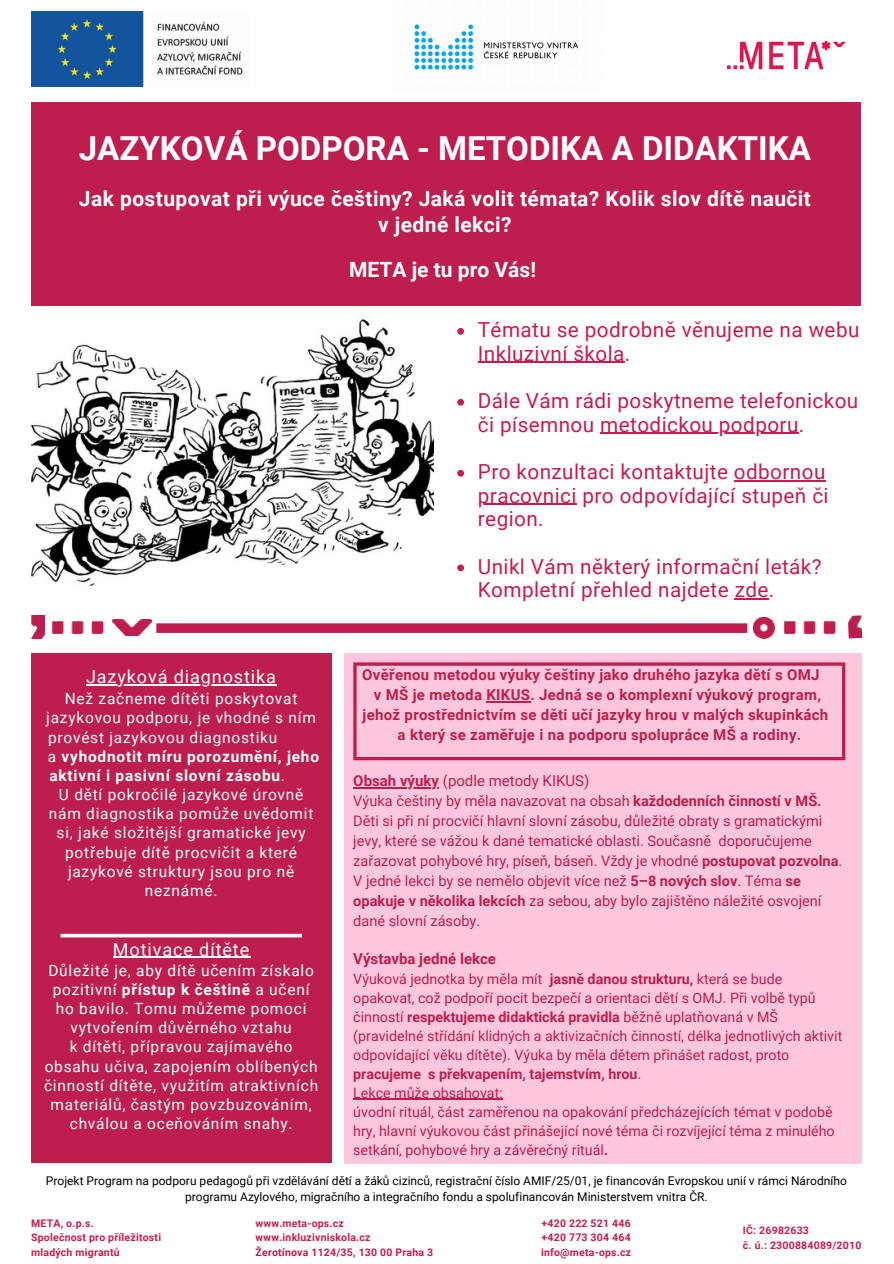
<style>
.page{position:relative;width:894px;height:1264px;background:#fff}
.page>*{position:absolute;margin:0;border:0;box-sizing:border-box;transform-origin:0 0}
.t1{font:700 33px "Roboto";color:#fff}
.t2{font:700 21px/26px "Roboto";letter-spacing:.02em;color:#fff;text-align:center}
.t3{font:700 21px "Roboto";color:#fff}
.t4{font:20.7px/23.7px "Roboto";letter-spacing:.02em;color:#c81b4f}
.t5{font:18px "Roboto";letter-spacing:.05em;color:#fff}
.t6{font:15.45px/19.2px "Roboto";letter-spacing:.05em;color:#fff;text-align:center}
.t7{font:700 15px/20.2px "Roboto";letter-spacing:.02em;color:#bd1e4e;text-align:center}
.t8{font:15px "Roboto";color:#bd1e4e}
.t9{font:700 15px "Roboto";color:#bd1e4e}
.t10{font:14.55px/20px "Roboto";color:#bd1e4e}
.t11{font:14.25px/19px "Roboto";color:#bd1e4e}
.t12{font:12px/15.8px "Roboto";color:#000;text-align:center}
.t13{font:700 10.5px "Roboto";letter-spacing:.02em;color:#c81b4f}
.s1{color:#bd1e4e}
.s2{font-weight:700}
.s3{color:#ffc7dd}
</style>
<div class="page">
<div style="left:31px;top:654px;width:300px;height:508px;background:#bd1e4e"></div>
<div style="left:344px;top:654px;width:517px;height:510px;background:#ffc7dd"></div>
<svg style="left:353px;top:662px;width:492px;height:98px"></svg>
<div style="left:389px;top:699px;width:419px;height:25px;background:#ffc7dd"></div>
<div style="left:31px;top:102px;width:829px;height:203px;background:#bd1e4e"></div>
<img style="left:414px;top:24px;width:165px;height:46px">
<img style="left:726px;top:40px;width:120px;height:30px">
<img style="left:31px;top:12px;width:212px;height:74px">
<img style="left:112px;top:619px;width:40px;height:16px">
<img style="left:52px;top:621px;width:51px;height:13px">
<img style="left:31px;top:616px;width:14px;height:22px">
<hr style="left:86px;top:684px;width:191px;height:1px;background:#fff">
<hr style="left:113px;top:956px;width:137px;height:1px;background:#fff">
<hr style="left:353px;top:787px;width:86px;height:1px;background:#bd1e4e">
<hr style="left:353px;top:1098px;width:150px;height:1px;background:#bd1e4e">
<svg style="left:60px;top:933px;width:242px;height:4px"></svg>
<svg style="left:156px;top:623px;width:591px;height:10px"></svg>
<img style="left:848px;top:615px;width:13px;height:23px">
<img style="left:753px;top:617px;width:21px;height:21px">
<img style="left:784px;top:621px;width:50px;height:13px">
<img style="left:31px;top:319px;width:402px;height:267px">
<svg style="left:457px;top:328px;width:7px;height:7px"></svg>
<hr style="left:477px;top:362px;width:147px;height:1px;background:#c81b4f">
<svg style="left:457px;top:399px;width:7px;height:6px"></svg>
<hr style="left:600px;top:432px;width:198px;height:2px;background:#c81b4f">
<svg style="left:457px;top:470px;width:7px;height:6px"></svg>
<hr style="left:733px;top:480px;width:92px;height:1px;background:#c81b4f">
<hr style="left:477px;top:503px;width:99px;height:2px;background:#c81b4f">
<svg style="left:457px;top:564px;width:7px;height:7px"></svg>
<hr style="left:734px;top:598px;width:34px;height:1px;background:#c81b4f">
<hr style="left:486px;top:701px;width:44px;height:1px;background:#bd1e4e">
<p class="t1" style="left:79px;top:130px;width:733px">JAZYKOVÁ PODPORA - METODIKA A DIDAKTIKA</p>
<p class="t2" style="left:79px;top:186px;width:733px">Jak postupovat při výuce češtiny? Jaká volit témata? Kolik slov dítě naučit v jedné lekci?</p>
<p class="t3" style="left:349px;top:257px;width:188px">META je tu pro Vás!</p>
<p class="t5" style="left:86px;top:666px;width:191px">Jazyková diagnostika</p>
<p class="t6" style="left:46px;top:689px;width:274px">Než začneme dítěti poskytovat jazykovou podporu, je vhodné s ním provést jazykovou diagnostiku <span class="s1">dsg </span>a <span class="s2">vyhodnotit míru porozumění, jeho aktivní i pasivní slovní zásobu</span>. <span class="s1">hgj<br></span>U dětí pokročilé jazykové úrovně nám diagnostika pomůže uvědomit si, jaké složitější gramatické jevy potřebuje dítě procvičit a které jazykové struktury jsou pro ně neznámé.</p>
<p class="t5" style="left:113px;top:938px;width:138px">Motivace dítěte</p>
<p class="t6" style="left:48px;top:960px;width:267px">Důležité je, aby dítě učením získalo pozitivní <span class="s2">přístup k češtině</span> a učení ho bavilo. Tomu můžeme pomoci vytvořením důvěrného vztahu</p>
<p class="t6" style="left:44px;top:1037px;width:275px">k dítěti, přípravou zajímavého obsahu učiva, zapojením oblíbených činností dítěte, využitím atraktivních materiálů, častým povzbuzováním, chválou a oceňováním snahy.</p>
<p class="t4" style="left:477px;top:318px;width:383px">Tématu se podrobně věnujeme na webu<br>Inkluzivní škola.</p>
<p class="t4" style="left:477px;top:389px;width:382px">Dále Vám rádi poskytneme telefonickou či písemnou metodickou podporu.</p>
<p class="t4" style="left:477px;top:460px;width:352px">Pro konzultaci kontaktujte odbornou pracovnici pro odpovídající stupeň či region.</p>
<p class="t4" style="left:477px;top:554px;width:345px">Unikl Vám některý informační leták?<br>Kompletní přehled najdete zde.</p>
<p class="t7" style="left:362px;top:664px;width:471px">Ověřenou metodou výuky češtiny jako druhého jazyka dětí s OMJ <span class="s3">g </span>v MŠ je metoda KIKUS. Jedná se o komplexní výukový program, jehož prostřednictvím se děti učí jazyky hrou v malých skupinkách a který se zaměřuje i na podporu spolupráce MŠ a rodiny.</p>
<p class="t8" style="left:353px;top:772px;width:237px"><span class="s2">Obsah výuky</span> (podle metody KIKUS)</p>
<p class="t10" style="left:353px;top:791px;width:490px">Výuka češtiny by měla navazovat na obsah <span class="s2">každodenních činností v MŠ.<br></span>Děti si při ní procvičí hlavní slovní zásobu, důležité obraty s gramatickými jevy, které se vážou k dané tematické oblasti. Současně doporučujeme zařazovat pohybové hry, píseň, báseň. Vždy je vhodné <span class="s2">postupovat pozvolna</span>.<br>V jedné lekci by se nemělo objevit více než <span class="s2">5–8 nových slov</span>. Téma <span class="s2">se opakuje v několika lekcích</span> za sebou, aby bylo zajištěno náležité osvojení dané slovní zásoby.</p>
<p class="t9" style="left:353px;top:949px;width:144px">Výstavba jedné lekce</p>
<p class="t11" style="left:353px;top:969px;width:490px">Výuková jednotka by měla mít <span class="s2">jasně danou strukturu,</span> která se bude opakovat, což podpoří pocit bezpečí a orientaci dětí s OMJ. Při volbě typů činností <span class="s2">respektujeme didaktická pravidla</span> běžně uplatňovaná v MŠ (pravidelné střídání klidných a aktivizačních činností, délka jednotlivých aktivit odpovídající věku dítěte). Výuka by měla dětem přinášet radost, proto <span class="s2">pracujeme s překvapením, tajemstvím, hrou</span>.</p>
<p class="t11" style="left:353px;top:1083px;width:151px">Lekce může obsahovat:</p>
<p class="t11" style="left:353px;top:1102px;width:483px">úvodní rituál, část zaměřenou na opakování předcházejících témat v podobě hry, hlavní výukovou část přinášející nové téma či rozvíjející téma z minulého setkání, pohybové hry a závěrečný rituál<span class="s2">.</span></p>
<p class="t12" style="left:46px;top:1173px;width:802px">Projekt Program na podporu pedagogů při vzdělávání dětí a žáků cizinců, registrační číslo AMIF/25/01, je financován Evropskou unií v rámci Národního programu Azylového, migračního a integračního fondu a spolufinancován Ministerstvem vnitra ČR.</p>
<p class="t13" style="left:31px;top:1217px;width:64px">META, o.p.s.</p>
<p class="t13" style="left:31px;top:1231px;width:131px">Společnost pro příležitosti</p>
<p class="t13" style="left:31px;top:1246px;width:90px">mladých migrantů</p>
<p class="t13" style="left:255px;top:1217px;width:90px">www.meta-ops.cz</p>
<p class="t13" style="left:255px;top:1231px;width:116px">www.inkluzivniskola.cz</p>
<p class="t13" style="left:255px;top:1246px;width:179px">Žerotínova 1124/35, 130 00 Praha 3</p>
<p class="t13" style="left:541px;top:1217px;width:91px">+420 222 521 446</p>
<p class="t13" style="left:541px;top:1231px;width:91px">+420 773 304 464</p>
<p class="t13" style="left:541px;top:1246px;width:92px">info@meta-ops.cz</p>
<p class="t13" style="left:742px;top:1224px;width:68px">IČ: 26982633</p>
<p class="t13" style="left:742px;top:1238px;width:120px">č. ú.: 2300884089/2010</p>
</div>
